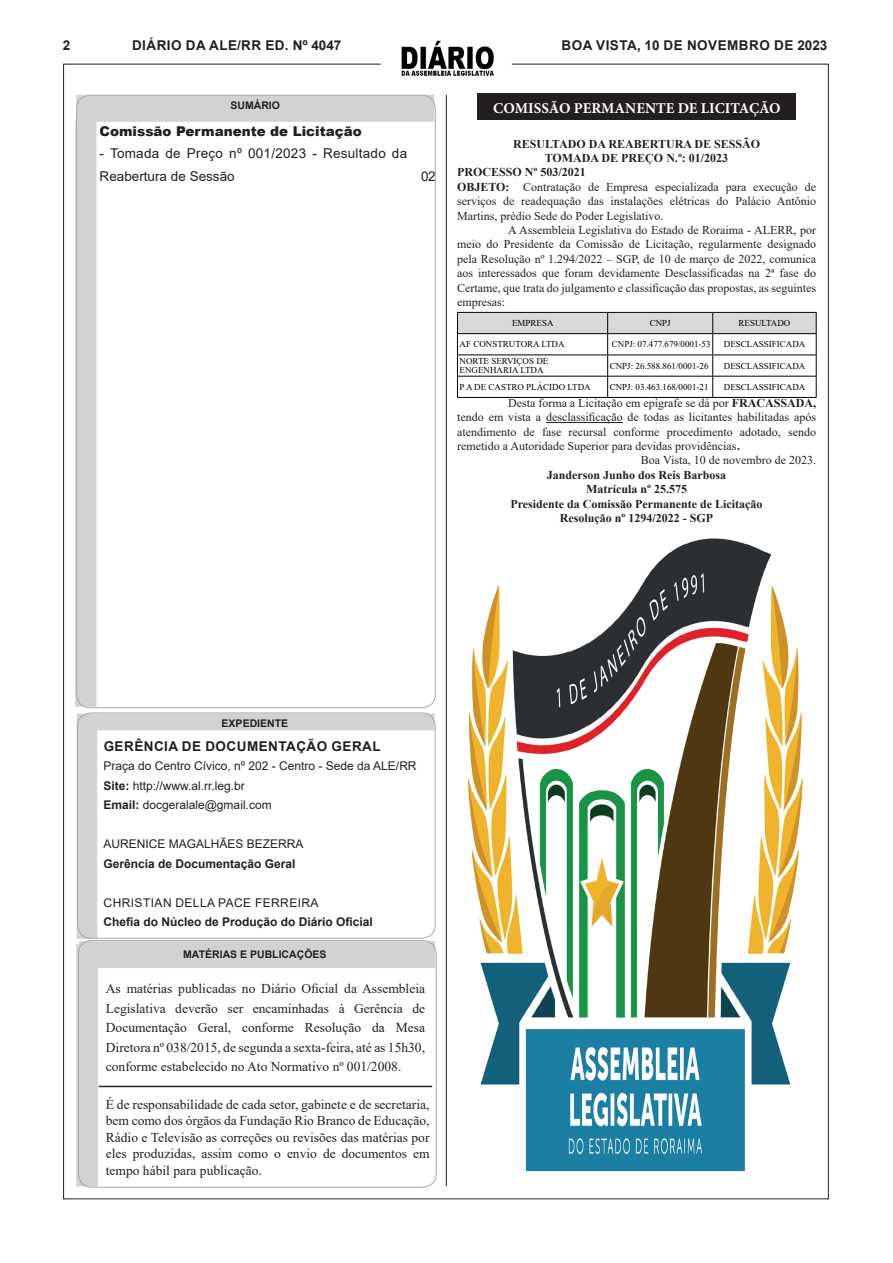
<style>
.page{position:relative;width:893px;height:1263px;background:#fff}
.page>*{position:absolute;margin:0;border:0;box-sizing:border-box;transform-origin:0 0}
.t1{font:700 15px "Minion Pro";color:#fff}
.CENTRO{font:13.5px/19.5px "Times New Roman";color:#231f20;text-align:justify}
.Direita{font:13.5px/16.5px "Times New Roman";color:#231f20;text-align:justify}
.t2{font:700 13.5px "Arial";letter-spacing:.035em;color:#231f20}
.t3{font:13.5px/22.5px "Arial";letter-spacing:.02em;color:#231f20}
.t4{font:900 13.5px "Arial";color:#231f20}
.DIARIO{font:12px/14.4px "Times New Roman";color:#231f20;text-align:justify}
.t5{font:700 12px "Times New Roman";color:#231f20}
.t6{font:12px "Arial";color:#231f20}
.t7{font:700 12px "Arial";color:#231f20}
.t8{font:12px "Arial";letter-spacing:.035em;color:#231f20}
.t9{font:700 10.5px "Arial";color:#231f20}
.TABELA{font:9px/9px "Times New Roman";color:#000}
.s1{font-weight:700}
.s2{font-size:18px}
</style>
<div class="page">
<img style="left:401px;top:41px;width:93px;height:35px">
<hr style="left:446px;top:95px;width:1px;height:1091px;background:#231f20">
<div style="left:76px;top:95px;width:358px;height:27px;background:#d1d2d4"></div>
<div style="left:75px;top:121px;width:21px;height:585px;background:#d1d2d4;border:1px solid #d1d2d4"></div>
<div style="left:77px;top:714px;width:20px;height:224px;background:#d1d2d4"></div>
<div style="left:76px;top:944px;width:22px;height:242px;background:#d1d2d4"></div>
<div style="left:79px;top:941px;width:356px;height:27px;background:#d1d2d4"></div>
<hr style="left:99px;top:1086px;width:333px;height:1px;background:#231f20">
<div style="left:96px;top:714px;width:338px;height:16px;background:#d1d2d4"></div>
<div style="left:77px;top:712px;width:359px;height:226px;border:1px solid #a8a9ad;border-radius:14px"></div>
<div style="left:78px;top:940px;width:359px;height:247px;border:1px solid #a8a9ad;border-radius:14px"></div>
<hr style="left:546px;top:422px;width:77px;height:1px;background:#231f20">
<div style="left:477px;top:93px;width:319px;height:27px;background:#231f20"></div>
<svg style="left:457px;top:312px;width:360px;height:85px"></svg>
<hr style="left:457px;top:397px;width:151px;height:1px;background:#000">
<hr style="left:608px;top:397px;width:105px;height:1px;background:#000">
<hr style="left:713px;top:397px;width:104px;height:1px;background:#000">
<img style="left:467px;top:538px;width:336px;height:634px">
<p class="t2" style="left:63px;top:36px;width:9px">2</p>
<p class="t2" style="left:132px;top:35px;width:211px">DIÁRIO DA ALE/RR ED. Nº 4047</p>
<p class="t2" style="left:562px;top:35px;width:267px">BOA VISTA, 10 DE NOVEMBRO DE 2023</p>
<p class="t9" style="left:230px;top:98px;width:51px">SUMÁRIO</p>
<p class="t4" style="left:100px;top:121px;width:264px">Comissão Permanente de Licitação</p>
<p class="t3" style="left:100px;top:142px;width:309px">- Tomada de Preço nº 001/2023 - Resultado da<br>Reabertura de Sessão</p>
<p class="t3" style="left:421px;top:165px;width:16px">02</p>
<p class="t1" style="left:493px;top:98px;width:289px">COMISSÃO PERMANENTE DE LICITAÇÃO</p>
<p class="t5" style="left:513px;top:135px;width:248px">RESULTADO DA REABERTURA DE SESSÃO</p>
<p class="t5" style="left:545px;top:149px;width:185px">TOMADA DE PREÇO N.º: 01/2023</p>
<p class="t5" style="left:457px;top:164px;width:130px">PROCESSO Nº 503/2021</p>
<p class="DIARIO" style="left:457px;top:179px;width:360px"><span class="s1">OBJETO:</span> Contratação de Empresa especializada para execução de serviços de readequação das instalações elétricas do Palácio Antônio Martins, prédio Sede do Poder Legislativo.</p>
<p class="DIARIO" style="left:457px;top:222px;width:360px;text-indent:51px">A Assembleia Legislativa do Estado de Roraima - ALERR, por meio do Presidente da Comissão de Licitação, regularmente designado pela Resolução nº 1.294/2022 – SGP, de 10 de março de 2022, comunica aos interessados que foram devidamente Desclassificadas na 2ª fase do Certame, que trata do julgamento e classificação das propostas, as seguintes empresas:</p>
<p class="TABELA" style="left:512px;top:318px;width:43px">EMPRESA</p>
<p class="TABELA" style="left:650px;top:318px;width:23px">CNPJ</p>
<p class="TABELA" style="left:738px;top:318px;width:53px">RESULTADO</p>
<p class="TABELA" style="left:460px;top:340px;width:107px">AF CONSTRUTORA LTDA</p>
<p class="TABELA" style="left:612px;top:340px;width:100px">CNPJ: 07.477.679/0001-53</p>
<p class="TABELA" style="left:724px;top:340px;width:83px">DESCLASSIFICADA</p>
<p class="TABELA" style="left:460px;top:356px;width:90px">NORTE SERVIÇOS DE<br>ENGENHARIA LTDA</p>
<p class="TABELA" style="left:610px;top:361px;width:100px">CNPJ: 26.588.861/0001-26</p>
<p class="TABELA" style="left:724px;top:361px;width:83px">DESCLASSIFICADA</p>
<p class="TABELA" style="left:460px;top:382px;width:133px">P A DE CASTRO PLÁCIDO LTDA</p>
<p class="TABELA" style="left:610px;top:382px;width:100px">CNPJ: 03.463.168/0001-21</p>
<p class="TABELA" style="left:724px;top:382px;width:83px">DESCLASSIFICADA</p>
<p class="DIARIO" style="left:457px;top:395px;width:360px;text-indent:51px">Desta forma a Licitação em epígrafe se dá por <span class="s1">FRACASSADA, </span>tendo em vista a desclassificação de todas as licitantes habilitadas após atendimento de fase recursal conforme procedimento adotado, sendo remetido a Autoridade Superior para devidas providências<span class="s2">.</span></p>
<p class="DIARIO" style="left:641px;top:453px;width:177px">Boa Vista, 10 de novembro de 2023.</p>
<p class="t5" style="left:547px;top:466px;width:181px">Janderson Junho dos Reis Barbosa</p>
<p class="t5" style="left:586px;top:480px;width:102px">Matrícula nº 25.575</p>
<p class="t5" style="left:510px;top:495px;width:254px">Presidente da Comissão Permanente de Licitação</p>
<p class="t5" style="left:560px;top:509px;width:155px">Resolução nº 1294/2022 - SGP</p>
<p class="t9" style="left:222px;top:716px;width:68px">EXPEDIENTE</p>
<p class="t2" style="left:104px;top:737px;width:279px">GERÊNCIA DE DOCUMENTAÇÃO GERAL</p>
<p class="t6" style="left:103px;top:758px;width:315px">Praça do Centro Cívico, nº 202 - Centro - Sede da ALE/RR</p>
<p class="t6" style="left:103px;top:777px;width:143px"><span class="s1">Site:</span> http://www.al.rr.leg.br</p>
<p class="t6" style="left:103px;top:797px;width:170px"><span class="s1">Email:</span> docgeralale@gmail.com</p>
<p class="t6" style="left:103px;top:836px;width:202px">AURENICE MAGALHÃES BEZERRA</p>
<p class="t7" style="left:103px;top:855px;width:194px">Gerência de Documentação Geral</p>
<p class="t8" style="left:104px;top:894px;width:216px">CHRISTIAN DELLA PACE FERREIRA</p>
<p class="t7" style="left:103px;top:914px;width:271px">Chefia do Núcleo de Produção do Diário Oficial</p>
<p class="t9" style="left:183px;top:947px;width:145px">MATÉRIAS E PUBLICAÇÕES</p>
<p class="CENTRO" style="left:106px;top:979px;width:321px">As matérias publicadas no Diário Oficial da Assembleia Legislativa deverão ser encaminhadas à Gerência de Documentação Geral, conforme Resolução da Mesa Diretora nº 038/2015, de segunda a sexta-feira, até as 15h30, conforme estabelecido no Ato Normativo nº 001/2008.</p>
<p class="Direita" style="left:106px;top:1096px;width:325px">É de responsabilidade de cada setor, gabinete e de secretaria, bem como dos órgãos da Fundação Rio Branco de Educação, Rádio e Televisão as correções ou revisões das matérias por eles produzidas, assim como o envio de documentos em tempo hábil para publicação.</p>
</div>
